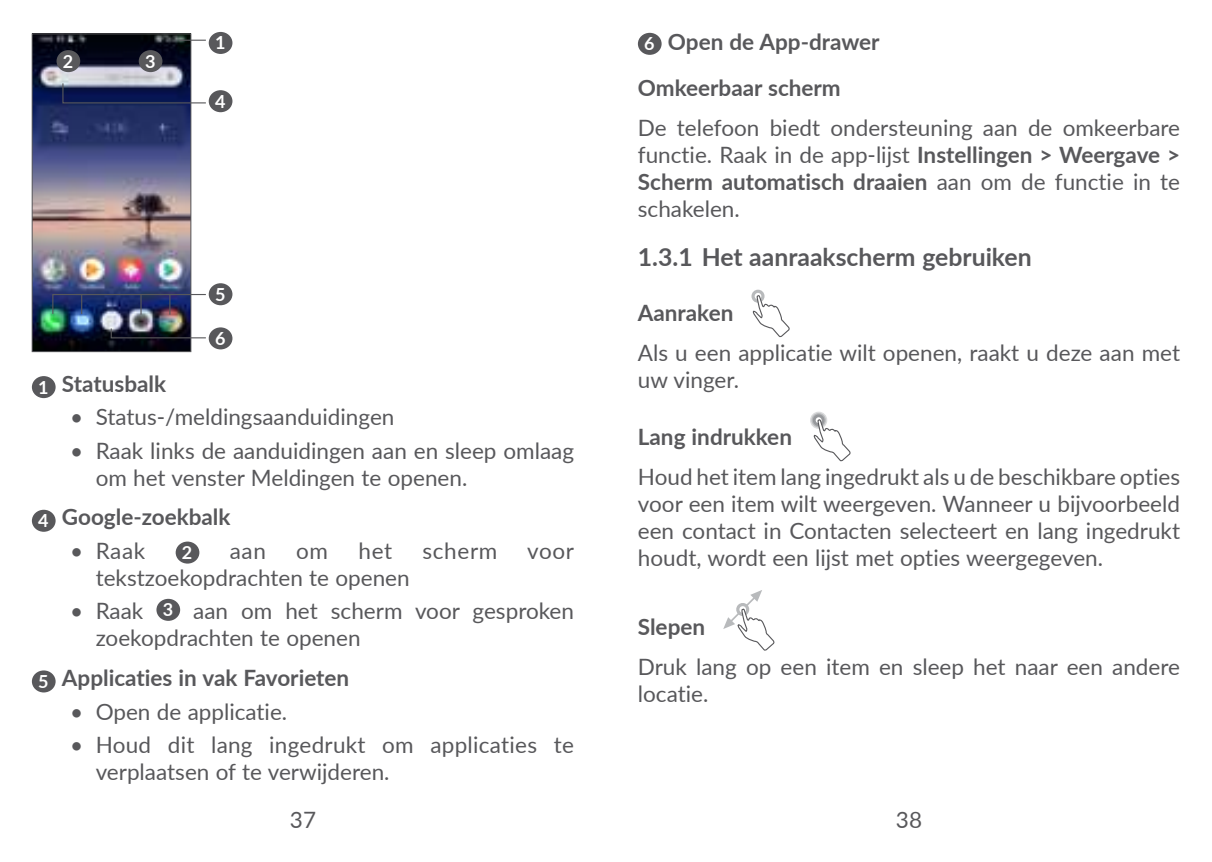
<style>
.page{position:relative;width:1212px;height:862px;background:#fff}
.page>*{position:absolute;margin:0;border:0;box-sizing:border-box;transform-origin:0 0}
.t1{font:700 24.75px "Lato";color:#58585b}
.t2{font:22.5px/27px "Lato";color:#58585b}
.t3{font:700 22.5px/46.1px "Lato";color:#58585b}
.t4{font:700 18px "Lato";color:#fff}
.s1{font-weight:700;font-size:18px;color:#fff}
.s2{font-size:18px;color:#fff}
.s3{font-weight:700}
</style>
<div class="page">
<div style="left:209px;top:32px;width:23px;height:22px;background:#58585b;border-radius:50%"></div>
<img style="left:34px;top:36px;width:155px;height:314px">
<div style="left:32px;top:34px;width:159px;height:318px;border:1px solid #58585b"></div>
<svg style="left:179px;top:40px;width:27px;height:1px"></svg>
<img style="left:52px;top:293px;width:154px;height:22px">
<svg style="left:62px;top:82px;width:144px;height:22px;background:#444d75"></svg>
<div style="left:57px;top:50px;width:23px;height:22px;background:#58585b;border-radius:50%"></div>
<div style="left:139px;top:50px;width:23px;height:22px;background:#58585b;border-radius:50%"></div>
<div style="left:209px;top:90px;width:23px;height:22px;background:#58585b;border-radius:50%"></div>
<div style="left:209px;top:283px;width:23px;height:22px;background:#58585b;border-radius:50%"></div>
<svg style="left:110px;top:327px;width:96px;height:12px"></svg>
<div style="left:209px;top:327px;width:23px;height:22px;background:#58585b;border-radius:50%"></div>
<div style="left:32px;top:376px;width:24px;height:22px;background:#58585b;border-radius:50%"></div>
<div style="left:32px;top:509px;width:24px;height:22px;background:#58585b;border-radius:50%"></div>
<div style="left:176px;top:541px;width:23px;height:22px;background:#58585b;border-radius:50%"></div>
<div style="left:156px;top:598px;width:24px;height:22px;background:#58585b;border-radius:50%"></div>
<div style="left:32px;top:670px;width:24px;height:22px;background:#58585b;border-radius:50%"></div>
<div style="left:638px;top:33px;width:24px;height:22px;background:#58585b;border-radius:50%"></div>
<div style="left:751px;top:289px;width:13px;height:13px;border:3px solid #b8babc;border-radius:50%"></div>
<svg style="left:752px;top:294px;width:38px;height:44px"></svg>
<div style="left:810px;top:411px;width:17px;height:17px;border:4px solid #dadbdc;border-radius:50%"></div>
<div style="left:811px;top:413px;width:15px;height:14px;border:3px solid #b8babc;border-radius:50%"></div>
<svg style="left:813px;top:411px;width:38px;height:50px"></svg>
<svg style="left:723px;top:590px;width:52px;height:61px"></svg>
<p class="t4" style="left:63px;top:51px;width:12px">2</p>
<p class="t4" style="left:145px;top:51px;width:12px">3</p>
<p class="t4" style="left:215px;top:33px;width:12px">1</p>
<p class="t4" style="left:215px;top:91px;width:12px">4</p>
<p class="t4" style="left:215px;top:284px;width:12px">5</p>
<p class="t4" style="left:215px;top:328px;width:12px">6</p>
<p class="t3" style="left:38px;top:360px;width:129px"><sub>1</sub> Statusbalk</p>
<p class="t2" style="left:70px;top:402px;width:326px">• Status-/meldingsaanduidingen</p>
<p class="t2" style="left:96px;top:435px;width:480px;text-indent:-26px">• Raak links de aanduidingen aan en sleep omlaag om het venster Meldingen te openen.</p>
<p class="t3" style="left:38px;top:494px;width:194px"><sub>4</sub> Google-zoekbalk</p>
<p class="t2" style="left:70px;top:536px;width:77px">• Raak</p>
<p class="t4" style="left:182px;top:542px;width:12px">2</p>
<p class="t2" style="left:230px;top:538px;width:38px">aan</p>
<p class="t2" style="left:296px;top:538px;width:33px">om</p>
<p class="t2" style="left:358px;top:538px;width:35px">het</p>
<p class="t2" style="left:422px;top:538px;width:76px">scherm</p>
<p class="t2" style="left:527px;top:538px;width:48px">voor</p>
<p class="t2" style="left:96px;top:565px;width:316px">tekstzoekopdrachten te openen</p>
<p class="t2" style="left:96px;top:596px;width:480px;text-indent:-26px">• Raak <span class="s1">3</span> aan om het scherm voor gesproken zoekopdrachten te openen</p>
<p class="t3" style="left:38px;top:654px;width:313px"><sub>5</sub> Applicaties in vak Favorieten</p>
<p class="t2" style="left:70px;top:696px;width:219px">• Open de applicatie.</p>
<p class="t2" style="left:96px;top:729px;width:480px;text-indent:-26px">• Houd dit lang ingedrukt om applicaties te verplaatsen of te verwijderen.</p>
<p class="t3" style="left:638px;top:19px;width:243px"><span class="s2">6</span> Open de App-drawer<br>Omkeerbaar scherm</p>
<p class="t2" style="left:638px;top:116px;width:544px;text-align:justify">De telefoon biedt ondersteuning aan de omkeerbare functie. Raak in de app-lijst <span class="s3">Instellingen &gt; Weergave &gt; Scherm automatisch draaien</span> aan om de functie in te schakelen.</p>
<p class="t1" style="left:638px;top:243px;width:395px">1.3.1 Het aanraakscherm gebruiken</p>
<p class="t3" style="left:638px;top:290px;width:97px">Aanraken</p>
<p class="t2" style="left:638px;top:340px;width:544px">Als u een applicatie wilt openen, raakt u deze aan met uw vinger.</p>
<p class="t3" style="left:638px;top:414px;width:156px">Lang indrukken</p>
<p class="t2" style="left:638px;top:464px;width:544px;text-align:justify">Houd het item lang ingedrukt als u de beschikbare opties voor een item wilt weergeven. Wanneer u bijvoorbeeld een contact in Contacten selecteert en lang ingedrukt houdt, wordt een lijst met opties weergegeven.</p>
<p class="t3" style="left:638px;top:603px;width:69px">Slepen</p>
<p class="t2" style="left:638px;top:654px;width:544px">Druk lang op een item en sleep het naar een andere locatie.</p>
<p class="t2" style="left:290px;top:807px;width:28px">37</p>
<p class="t2" style="left:896px;top:807px;width:28px">38</p>
</div>
